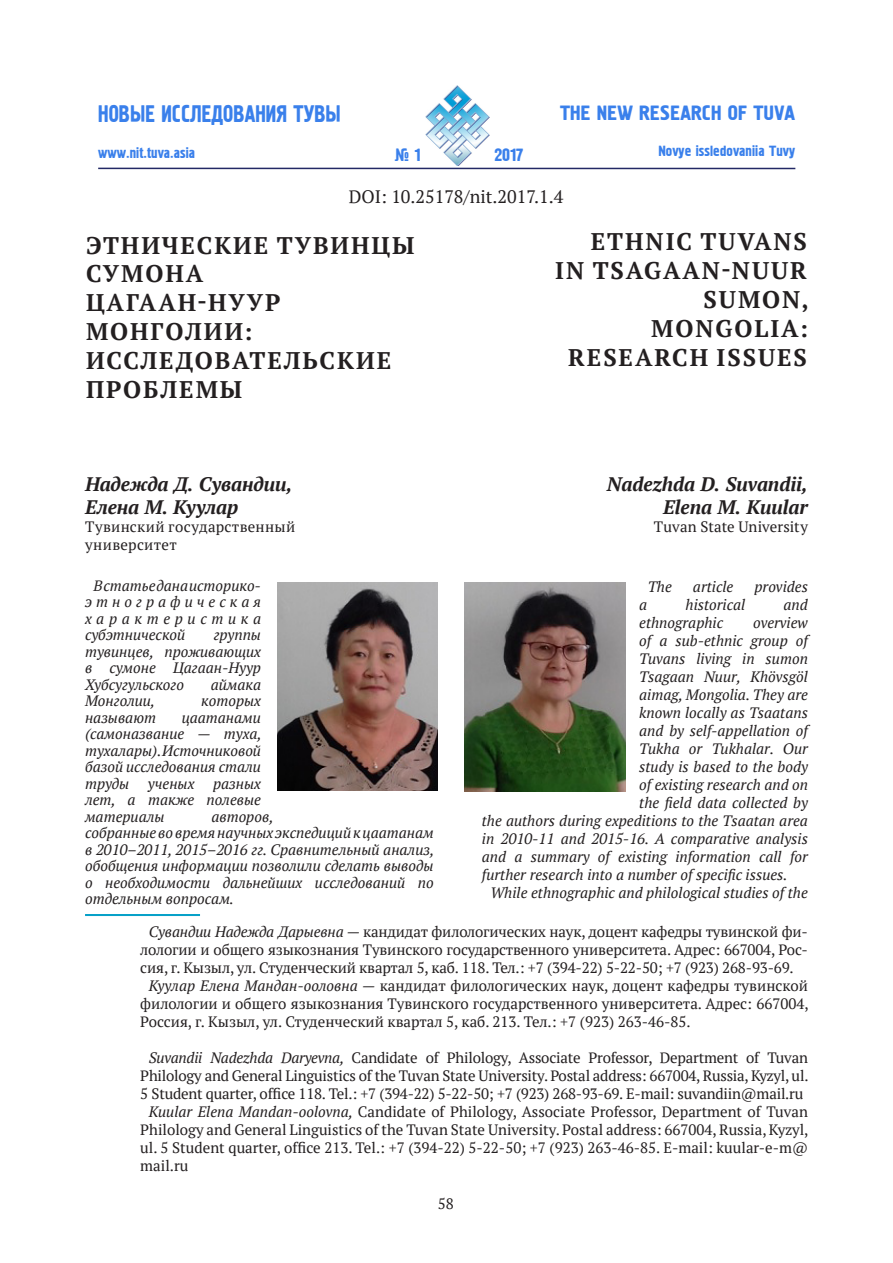
<style>
.page{position:relative;width:893px;height:1263px;background:#fff}
.page>*{position:absolute;margin:0;border:0;box-sizing:border-box;transform-origin:0 0}
.t1{font:24.3px "Pollock 1 CTT";color:#3a80eb;scale:.86 1}
.Заголовок{font:700 24px/28.8px "PT Serif";letter-spacing:.08em;color:#231f20}
.t2{font:21px "Pollock 1 CTT";color:#3a80eb}
.Автор{font:italic 700 19.5px "PT Serif";letter-spacing:-.005em;color:#231f20}
.t3{font:18px "PT Serif";color:#231f20}
.t4{font:18px "Pollock 1 CTT";color:#3a80eb}
.Автор-2{font:15px/18px "PT Serif";letter-spacing:-.015em;color:#231f20;text-align:justify}
.t5{font:italic 15px/16.5px "PT Serif";color:#231f20;text-align:justify}
.t6{font:15px "Pollock 1 CTT";color:#3a80eb}
.Автор-3{font:15px/18px "PT Serif";letter-spacing:.02em;color:#231f20}
.Автор-4{font:15px "PT Serif";letter-spacing:.005em;color:#231f20}
.s1{font-style:italic}
</style>
<div class="page">
<svg style="left:98px;top:167px;width:245px;height:3px"></svg>
<hr style="left:98px;top:168px;width:697px;height:1px;background:#232965">
<img style="left:425px;top:85px;width:64px;height:81px">
<hr style="left:85px;top:914px;width:115px;height:1px;background:#009ec7">
<hr style="left:85px;top:915px;width:115px;height:1px;background:#009ec7">
<img style="left:277px;top:583px;width:160px;height:208px">
<img style="left:464px;top:583px;width:161px;height:209px">
<h1 class="t1" style="left:98px;top:100px;width:284px">Новые исследования Тувы</h1>
<p class="t6" style="left:98px;top:144px;width:98px">www.nit.tuva.asia</p>
<p class="t4" style="left:394px;top:145px;width:28px">№ 1</p>
<p class="t4" style="left:494px;top:145px;width:31px">2017</p>
<h3 class="t2" style="left:560px;top:101px;width:91px">The New research</h3>
<h3 class="t2" style="left:728px;top:101px;width:47px">of Tuva</h3>
<p class="t6" style="left:658px;top:143px;width:138px">Novye issledovaniia Tuvy</p>
<p class="t3" style="left:349px;top:184px;width:216px">DOI: 10.25178/nit.2017.1.4</p>
<p class="Заголовок" style="left:86px;top:230px;width:20px">ЭТНИ</p>
<p class="Заголовок" style="left:162px;top:230px;width:37px">ЧЕСКИЕ</p>
<p class="Заголовок" style="left:277px;top:230px;width:58px">ТУВИНЦЫ</p>
<p class="Заголовок" style="left:86px;top:259px;width:80px">СУМОНА</p>
<p class="Заголовок" style="left:86px;top:288px;width:40px">ЦАГААН</p>
<p class="Заголовок" style="left:197px;top:288px;width:84px">-НУУР</p>
<p class="Заголовок" style="left:86px;top:317px;width:21px">МОНГОЛИИ</p>
<p class="Заголовок" style="left:244px;top:317px;width:10px">:</p>
<p class="Заголовок" style="left:86px;top:345px;width:19px">ИССЛЕДОВАТЕЛ</p>
<p class="Заголовок" style="left:303px;top:345px;width:36px">ЬСКИЕ</p>
<p class="Заголовок" style="left:86px;top:374px;width:19px">ПРО</p>
<p class="Заголовок" style="left:143px;top:374px;width:98px">БЛЕМЫ</p>
<p class="Автор" style="left:85px;top:471px;width:209px">Надежда Д. Сувандии,</p>
<p class="Автор" style="left:85px;top:494px;width:155px">Елена М. Куулар</p>
<p class="Автор-3" style="left:85px;top:517px;width:212px">Тувинский государственный университет</p>
<p class="t5" style="left:85px;top:577px;width:177px;text-indent:9px">В статье дана историко&shy;этнографическая характеристика субэтнической</p>
<p class="t5" style="left:85px;top:627px;width:177px;text-indent:129px">группы тувинцев, проживающих в сумоне Цагаан-Нуур Хубсугульского</p>
<p class="t5" style="left:211px;top:676px;width:52px">аймака</p>
<p class="t5" style="left:85px;top:693px;width:72px">Монголии,</p>
<p class="t5" style="left:201px;top:693px;width:61px">которых</p>
<p class="t5" style="left:85px;top:709px;width:73px">называют</p>
<p class="t5" style="left:85px;top:709px;width:178px;text-indent:97px">цаатанами (самоназвание — туха, тухалары). Источниковой базой исследования стали труды ученых разных лет, а также полевые материалы</p>
<p class="t5" style="left:85px;top:808px;width:351px;text-align:left;text-indent:126px">авторов,<br>собранные во время научных экспедиций к цаатанам в 2010–2011, 2015–2016 гг. Сравнительный анализ, обобщения информации позволили сделать выводы о необходимости дальнейших исследований по отдельным вопросам.</p>
<p class="Заголовок" style="left:591px;top:227px;width:35px">ETHNIC</p>
<p class="Заголовок" style="left:701px;top:227px;width:72px">TUVANS</p>
<p class="Заголовок" style="left:555px;top:256px;width:128px">IN TSAGAAN</p>
<p class="Заголовок" style="left:704px;top:256px;width:107px;text-indent:17px">-NUUR<br>SUMON,</p>
<p class="Заголовок" style="left:651px;top:314px;width:22px">MON</p>
<p class="Заголовок" style="left:715px;top:314px;width:36px">GOLIA</p>
<p class="Заголовок" style="left:800px;top:314px;width:10px">:</p>
<p class="Заголовок" style="left:568px;top:342px;width:37px">RESEARCH</p>
<p class="Заголовок" style="left:717px;top:342px;width:16px">ISSUES</p>
<p class="Автор" style="left:607px;top:471px;width:202px">Nadezhda D. Suvandii,</p>
<p class="Автор" style="left:663px;top:494px;width:146px">Elena M. Kuular</p>
<p class="Автор-4" style="left:654px;top:517px;width:156px">Tuvan State University</p>
<p class="t5" style="left:648px;top:578px;width:26px">The</p>
<p class="t5" style="left:693px;top:578px;width:42px">article</p>
<p class="t5" style="left:754px;top:578px;width:55px">provides</p>
<p class="t5" style="left:639px;top:596px;width:10px">a</p>
<p class="t5" style="left:686px;top:596px;width:61px">historical</p>
<p class="t5" style="left:784px;top:596px;width:26px">and</p>
<p class="t5" style="left:639px;top:614px;width:85px">ethnographic</p>
<p class="t5" style="left:753px;top:614px;width:56px">overview</p>
<p class="t5" style="left:639px;top:632px;width:170px">of a sub-ethnic group of</p>
<p class="t5" style="left:639px;top:650px;width:170px">Tuvans living in sumon</p>
<p class="t5" style="left:639px;top:668px;width:170px">Tsagaan Nuur, Khövsgöl</p>
<p class="t5" style="left:639px;top:686px;width:170px">aimag, Mongolia. They are</p>
<p class="t5" style="left:639px;top:704px;width:170px">known locally as Tsaatans</p>
<p class="t5" style="left:639px;top:722px;width:170px">and by self-appellation of</p>
<p class="t5" style="left:639px;top:740px;width:170px">Tukha or Tukhalar. Our</p>
<p class="t5" style="left:639px;top:758px;width:170px">study is based to the body</p>
<p class="t5" style="left:639px;top:776px;width:170px">of existing research and on</p>
<p class="t5" style="left:639px;top:794px;width:170px">the field data collected by</p>
<p class="t5" style="left:482px;top:812px;width:327px">the authors during expeditions to the Tsaatan area</p>
<p class="t5" style="left:482px;top:830px;width:328px">in 2010-11 and 2015-16. A comparative analysis</p>
<p class="t5" style="left:482px;top:848px;width:327px">and a summary of existing information call for</p>
<p class="t5" style="left:482px;top:866px;width:307px">further research into a number of specific issues.</p>
<p class="t5" style="left:490px;top:884px;width:319px">While ethnographic and philological studies of the</p>
<p class="Автор-2" style="left:140px;top:922px;width:669px;text-indent:9px"><span class="s1">Сувандии Надежда Дарыевна —</span> кандидат филологических наук, доцент кафедры тувинской фи&shy;лологии и общего языкознания Тувинского государственного университета. Адрес: 667004, Рос&shy;сия, г. Кызыл, ул. Студенческий квартал 5, каб. 118. Тел.: +7 (394-22) 5-22-50; +7 (923) 268-93-69.</p>
<p class="Автор-2" style="left:140px;top:976px;width:670px;text-indent:9px"><span class="s1">Куулар Елена Мандан-ооловна —</span> кандидат филологических наук, доцент кафедры тувинской филологии и общего языкознания Тувинского государственного университета. Адрес: 667004, Россия, г. Кызыл, ул. Студенческий квартал 5, каб. 213. Тел.: +7 (923) 263-46-85.</p>
<p class="Автор-2" style="left:140px;top:1048px;width:670px;text-align:center"><span class="s1">Suvandii Nadezhda Daryevna,</span> Candidate of Philology, Associate Professor, Department of Tuvan<br>Philology and General Linguistics of the Tuvan State University. Postal address: 667004, Russia, Kyzyl, ul.<br>5 Student quarter, office 118. Tel.: +7 (394-22) 5-22-50; +7 (923) 268-93-69. E-mail: suvandiin@mail.ru</p>
<p class="Автор-2" style="left:140px;top:1102px;width:670px;text-indent:9px"><span class="s1">Kuular Elena Mandan-oolovna,</span> Candidate of Philology, Associate Professor, Department of Tuvan Philology and General Linguistics of the Tuvan State University. Postal address: 667004, Russia, Kyzyl, ul. 5 Student quarter, office 213. Tel.: +7 (394-22) 5-22-50; +7 (923) 263-46-85. E-mail: kuular-e-m@ mail.ru</p>
<p class="Автор-2" style="left:438px;top:1194px;width:17px">58</p>
</div>
